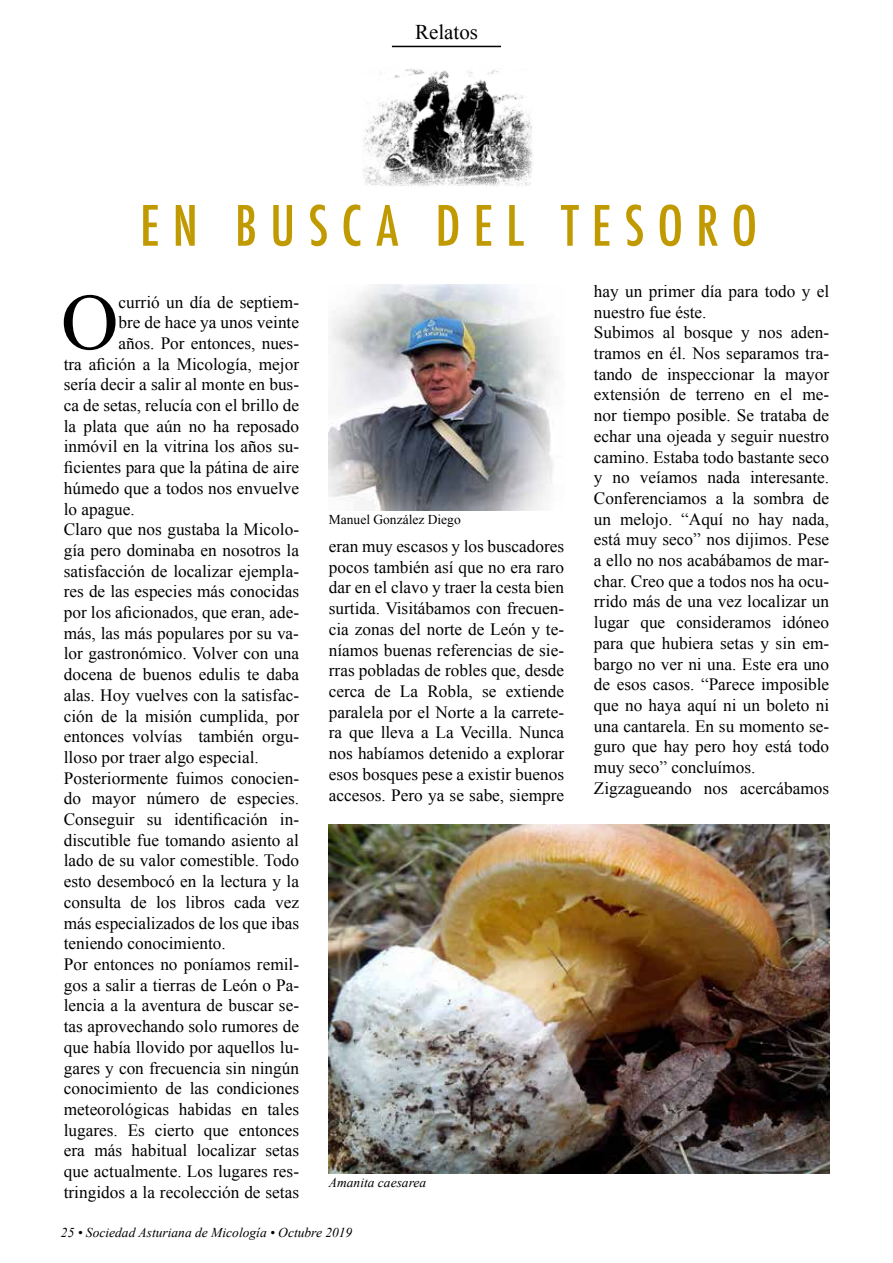
<style>
.page{position:relative;width:893px;height:1263px;background:#fff}
.page>*{position:absolute;margin:0;border:0;box-sizing:border-box;transform-origin:0 0}
.t1{font:79.8px "Times New Roman";color:#000}
.t2{font:500 condensed 54px "Futura";letter-spacing:.24em;color:#c09a00}
.t3{font:21px "Times New Roman";color:#000}
.t4{font:17.25px/20.7px "Times New Roman";color:#000;text-align:justify}
.t5{font:italic 13.5px "Times New Roman";color:#000}
.t6{font:13.5px "Times New Roman";color:#000}
</style>
<div class="page">
<hr style="left:392px;top:46px;width:109px;height:1px;background:#000">
<img style="left:363px;top:69px;width:170px;height:118px">
<img style="left:329px;top:285px;width:226px;height:225px">
<img style="left:329px;top:825px;width:500px;height:349px">
<p class="t3" style="left:415px;top:18px;width:64px">Relatos</p>
<h2 class="t2" style="left:140px;top:191px;width:619px">EN BUSCA DEL TESORO</h2>
<h1 class="t1" style="left:61px;top:269px;width:59px">O</h1>
<p class="t4" style="left:119px;top:291px;width:182px">currió un día de septiem-</p>
<p class="t4" style="left:119px;top:312px;width:182px">bre de hace ya unos veinte</p>
<p class="t4" style="left:119px;top:332px;width:182px">años. Por entonces, nues-</p>
<p class="t4" style="left:64px;top:353px;width:237px">tra afición a la Micología, mejor</p>
<p class="t4" style="left:64px;top:374px;width:237px">sería decir a salir al monte en bus-</p>
<p class="t4" style="left:64px;top:395px;width:237px">ca de setas, relucía con el brillo de</p>
<p class="t4" style="left:64px;top:415px;width:237px">la plata que aún no ha reposado</p>
<p class="t4" style="left:64px;top:436px;width:237px">inmóvil en la vitrina los años su-</p>
<p class="t4" style="left:64px;top:457px;width:237px">ficientes para que la pátina de aire</p>
<p class="t4" style="left:64px;top:477px;width:237px">húmedo que a todos nos envuelve</p>
<p class="t4" style="left:64px;top:498px;width:72px">lo apague.</p>
<p class="t4" style="left:64px;top:519px;width:237px">Claro que nos gustaba la Micolo-</p>
<p class="t4" style="left:64px;top:539px;width:237px">gía pero dominaba en nosotros la</p>
<p class="t4" style="left:64px;top:560px;width:237px">satisfacción de localizar ejempla-</p>
<p class="t4" style="left:64px;top:581px;width:237px">res de las especies más conocidas</p>
<p class="t4" style="left:64px;top:602px;width:237px">por los aficionados, que eran, ade-</p>
<p class="t4" style="left:64px;top:622px;width:237px">más, las más populares por su va-</p>
<p class="t4" style="left:64px;top:643px;width:237px">lor gastronómico. Volver con una</p>
<p class="t4" style="left:64px;top:664px;width:237px">docena de buenos edulis te daba</p>
<p class="t4" style="left:64px;top:684px;width:237px">alas. Hoy vuelves con la satisfac-</p>
<p class="t4" style="left:64px;top:705px;width:237px">ción de la misión cumplida, por</p>
<p class="t4" style="left:64px;top:726px;width:237px">entonces volvías también orgu-</p>
<p class="t4" style="left:64px;top:746px;width:196px">lloso por traer algo especial.</p>
<p class="t4" style="left:64px;top:767px;width:237px">Posteriormente fuimos conocien-</p>
<p class="t4" style="left:64px;top:788px;width:237px">do mayor número de especies.</p>
<p class="t4" style="left:64px;top:809px;width:237px">Conseguir su identificación in-</p>
<p class="t4" style="left:64px;top:829px;width:237px">discutible fue tomando asiento al</p>
<p class="t4" style="left:64px;top:850px;width:237px">lado de su valor comestible. Todo</p>
<p class="t4" style="left:64px;top:871px;width:237px">esto desembocó en la lectura y la</p>
<p class="t4" style="left:64px;top:891px;width:237px">consulta de los libros cada vez</p>
<p class="t4" style="left:64px;top:912px;width:237px">más especializados de los que ibas</p>
<p class="t4" style="left:64px;top:933px;width:163px">teniendo conocimiento.</p>
<p class="t4" style="left:64px;top:953px;width:237px">Por entonces no poníamos remil-</p>
<p class="t4" style="left:64px;top:974px;width:237px">gos a salir a tierras de León o Pa-</p>
<p class="t4" style="left:64px;top:995px;width:237px">lencia a la aventura de buscar se-</p>
<p class="t4" style="left:64px;top:1016px;width:237px">tas aprovechando solo rumores de</p>
<p class="t4" style="left:64px;top:1036px;width:237px">que había llovido por aquellos lu-</p>
<p class="t4" style="left:64px;top:1057px;width:237px">gares y con frecuencia sin ningún</p>
<p class="t4" style="left:64px;top:1078px;width:237px">conocimiento de las condiciones</p>
<p class="t4" style="left:64px;top:1098px;width:237px">meteorológicas habidas en tales</p>
<p class="t4" style="left:64px;top:1119px;width:237px">lugares. Es cierto que entonces</p>
<p class="t4" style="left:64px;top:1140px;width:237px">era más habitual localizar setas</p>
<p class="t4" style="left:64px;top:1160px;width:237px">que actualmente. Los lugares res-</p>
<p class="t4" style="left:64px;top:1181px;width:237px">tringidos a la recolección de setas</p>
<p class="t6" style="left:329px;top:510px;width:133px">Manuel González Diego</p>
<p class="t4" style="left:329px;top:536px;width:237px">eran muy escasos y los buscadores pocos también así que no era raro dar en el clavo y traer la cesta bien surtida. Visitábamos con frecuen&shy;cia zonas del norte de León y te&shy;níamos buenas referencias de sie&shy;rras pobladas de robles que, desde cerca de La Robla, se extiende paralela por el Norte a la carrete&shy;ra que lleva a La Vecilla. Nunca nos habíamos detenido a explorar esos bosques pese a existir buenos accesos. Pero ya se sabe, siempre</p>
<p class="t5" style="left:329px;top:1173px;width:99px">Amanita caesarea</p>
<p class="t5" style="left:61px;top:1223px;width:293px">25 • Sociedad Asturiana de Micología • Octubre 2019</p>
<p class="t4" style="left:594px;top:280px;width:237px;text-align:left">hay un primer día para todo y el nuestro fue éste.<br>Subimos al bosque y nos aden&shy;tramos en él. Nos separamos tra&shy;tando de inspeccionar la mayor extensión de terreno en el me&shy;nor tiempo posible. Se trataba de echar una ojeada y seguir nuestro camino. Estaba todo bastante seco y no veíamos nada interesante.<br>Conferenciamos a la sombra de un melojo. “Aquí no hay nada, está muy seco” nos dijimos. Pese a ello no nos acabábamos de mar&shy;char. Creo que a todos nos ha ocu&shy;rrido más de una vez localizar un lugar que consideramos idóneo para que hubiera setas y sin em&shy;bargo no ver ni una. Este era uno de esos casos. “Parece imposible que no haya aquí ni un boleto ni una cantarela. En su momento se&shy;guro que hay pero hoy está todo muy seco” concluímos.<br>Zigzagueando nos acercábamos</p>
</div>
